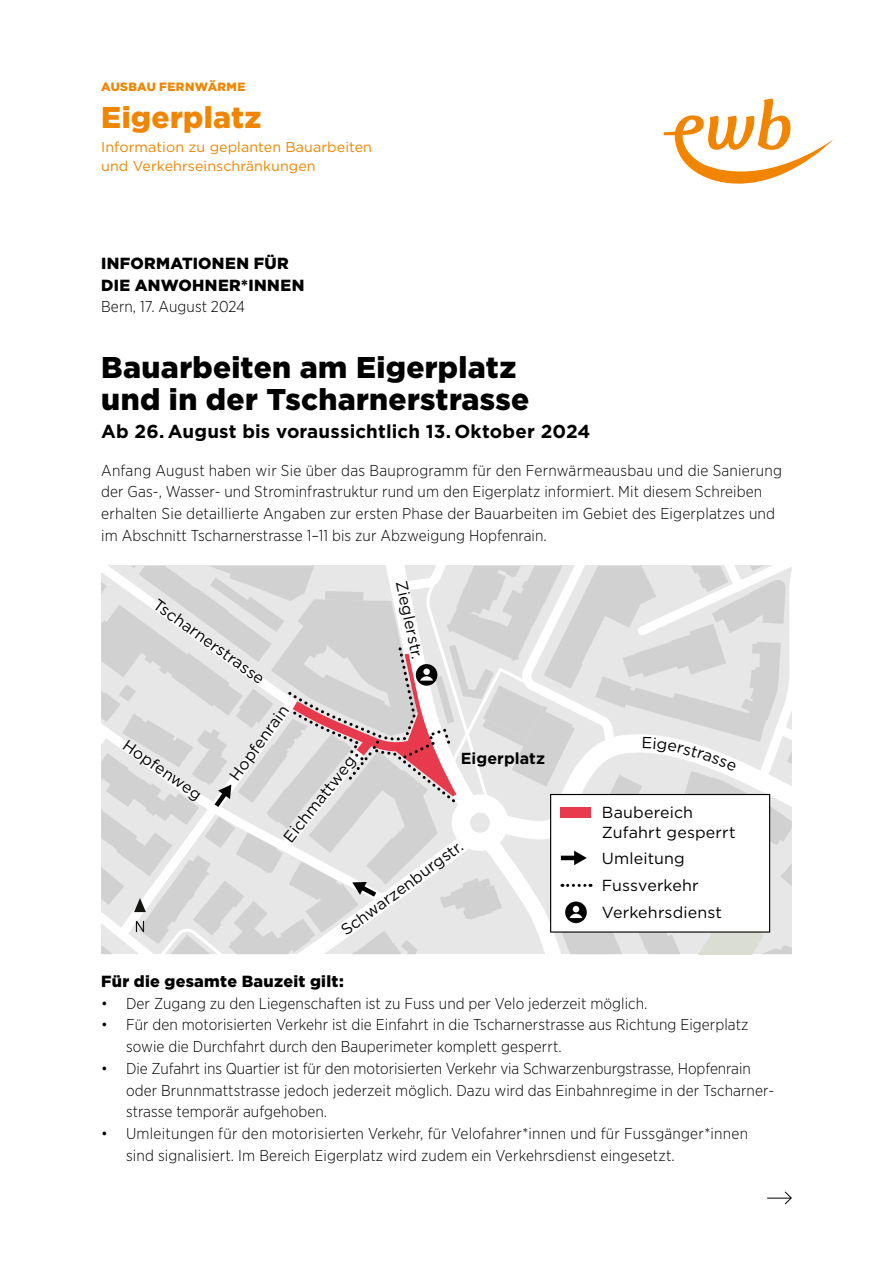
<style>
.page{position:relative;width:893px;height:1263px;background:#fff}
.page>*{position:absolute;margin:0;border:0;box-sizing:border-box;transform-origin:0 0}
.t1{font:900 30px/32.5px "Gotham";letter-spacing:.01em;color:#000}
.t2{font:900 30px "Gotham";letter-spacing:.01em;color:#f18500}
.t3{font:700 18.75px "Gotham";letter-spacing:.005em;color:#000}
.t4{font:900 16.2px/21.8px "Gotham";letter-spacing:.02em;color:#000}
.t5{font:16.05px/26.8px "Gotham";letter-spacing:.01em;color:#000}
.t6{font:700 16.05px "Gotham";letter-spacing:.005em;color:#000}
.t7{font:300 15.75px/21.8px "Gotham Narrow";letter-spacing:.005em;color:#000}
.t8{font:14.25px/18.8px "Gotham";letter-spacing:.005em;color:#f18500}
.t9{font:900 12px "Gotham";letter-spacing:.03em;color:#f18500}
</style>
<div class="page">
<svg style="left:663px;top:99px;width:170px;height:85px"></svg>
<svg style="left:767px;top:1191px;width:25px;height:14px"></svg>
<svg style="left:101px;top:566px;width:691px;height:388px"></svg>
<p class="t9" style="left:101px;top:79px;width:146px">AUSBAU FERNWÄRME</p>
<h1 class="t2" style="left:101px;top:97px;width:162px">Eigerplatz</h1>
<p class="t8" style="left:101px;top:138px;width:272px">Information zu geplanten Bauarbeiten und Verkehrseinschränkungen</p>
<p class="t4" style="left:101px;top:252px;width:205px">INFORMATIONEN FÜR<br>DIE ANWOHNER*INNEN</p>
<p class="t7" style="left:101px;top:296px;width:145px">Bern, 17. August 2024</p>
<h1 class="t1" style="left:101px;top:350px;width:430px">Bauarbeiten am Eigerplatz und in der Tscharnerstrasse</h1>
<p class="t3" style="left:101px;top:419px;width:491px">Ab 26. August bis voraussichtlich 13. Oktober 2024</p>
<p class="t7" style="left:101px;top:459px;width:682px">Anfang August haben wir Sie über das Bauprogramm für den Fernwärmeausbau und die Sanierung der Gas-, Wasser- und Strominfrastruktur rund um den Eigerplatz informiert. Mit diesem Schreiben erhalten Sie detaillierte Angaben zur ersten Phase der Bauarbeiten im Gebiet des Eigerplatzes und im Abschnitt Tscharnerstrasse 1–11 bis zur Abzweigung Hopfenrain.</p>
<p class="t5" style="left:415px;top:578px;width:81px;rotate:78deg">Zieglerstr.</p>
<p class="t5" style="left:163px;top:591px;width:135px;rotate:36deg">Tscharnerstrasse</p>
<p class="t5" style="left:133px;top:732px;width:93px;rotate:35deg">Hopfenweg</p>
<p class="t5" style="left:222px;top:770px;width:90px;rotate:-54deg">Hopfenrain</p>
<p class="t6" style="left:461px;top:747px;width:86px">Eigerplatz</p>
<p class="t5" style="left:276px;top:832px;width:107px;rotate:-52deg">Eichmattweg</p>
<p class="t5" style="left:335px;top:921px;width:149px;rotate:-37deg">Schwarzenburgstr.</p>
<p class="t5" style="left:602px;top:803px;width:135px;line-height:19.2px">Baubereich<br>Zufahrt gesperrt</p>
<p class="t5" style="left:602px;top:845px;width:122px">Umleitung<br>Fussverkehr<br>Verkehrsdienst</p>
<p class="t4" style="left:101px;top:970px;width:244px">Für die gesamte Bauzeit gilt:</p>
<p class="t7" style="left:101px;top:992px;width:548px">• Der Zugang zu den Liegenschaften ist zu Fuss und per Velo jederzeit möglich.</p>
<p class="t7" style="left:126px;top:1013px;width:624px;text-indent:-25px">• Für den motorisierten Verkehr ist die Einfahrt in die Tscharnerstrasse aus Richtung Eigerplatz sowie die Durchfahrt durch den Bauperimeter komplett gesperrt.</p>
<p class="t7" style="left:126px;top:1057px;width:650px;text-indent:-25px">• Die Zufahrt ins Quartier ist für den motorisierten Verkehr via Schwarzenburgstrasse, Hopfenrain oder Brunnmattstrasse jedoch jederzeit möglich. Dazu wird das Einbahnregime in der Tscharner&shy;strasse temporär aufgehoben.</p>
<p class="t7" style="left:126px;top:1122px;width:624px;text-indent:-25px">• Umleitungen für den motorisierten Verkehr, für Velofahrer*innen und für Fussgänger*innen sind signalisiert. Im Bereich Eigerplatz wird zudem ein Verkehrsdienst eingesetzt.</p>
</div>
